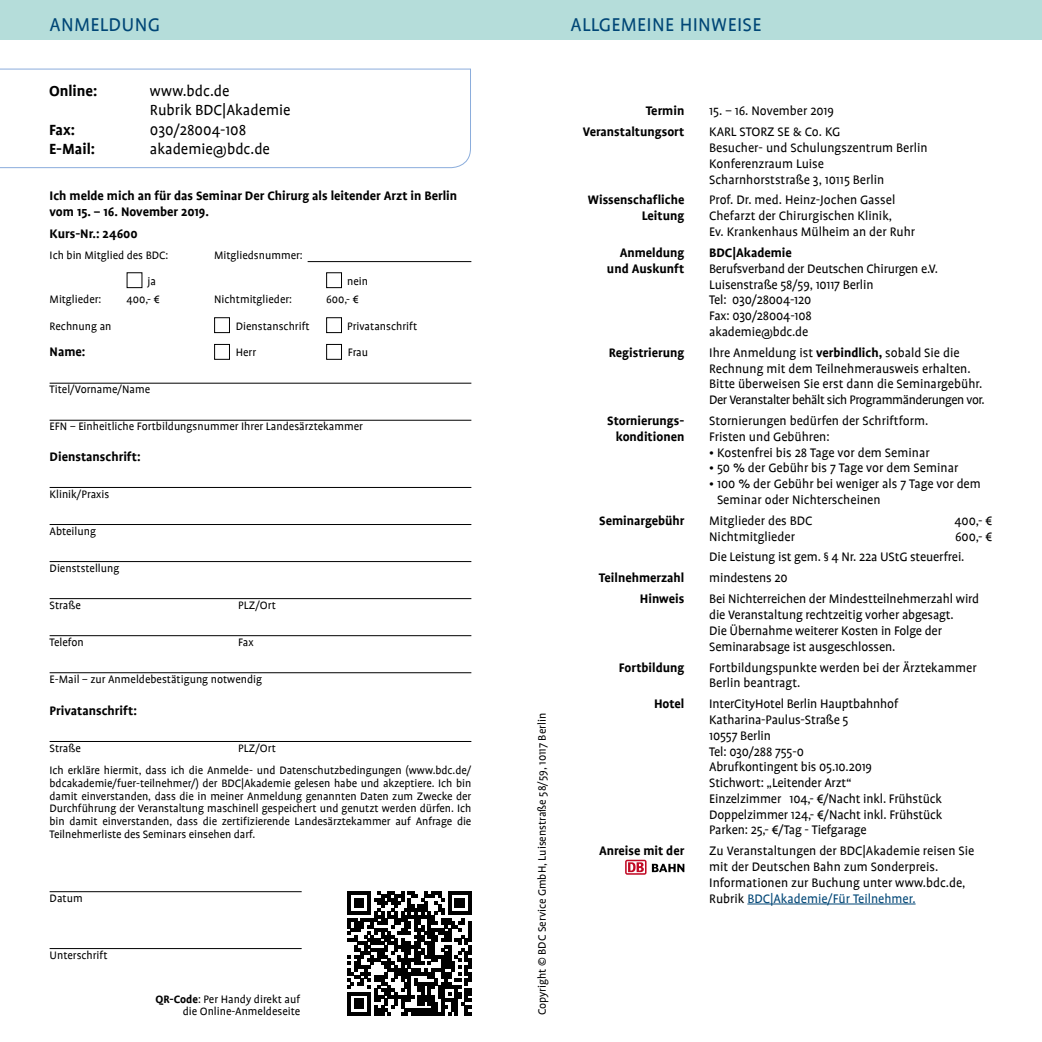
<style>
.page{position:relative;width:1042px;height:1042px;background:#fff}
.page>*{position:absolute;margin:0;border:0;box-sizing:border-box;transform-origin:0 0}
.Head_blauer_Kasten{font:21px "Profile";letter-spacing:.015em;color:#004676}
.t1{font:16.62px/19.2px "Profile";color:#000}
.t2{font:700 16.62px "Profile";color:#000}
.Allg_Hinweise_NEU{font:14px/15.8px "Profile";letter-spacing:-.01em;color:#000}
.allgemeine_Hinweise{font:700 14px/15.8px "Profile";color:#000;text-align:right}
.allgemeine_Hinweise-2{font:14px/15.8px "Profile";color:#000}
.Allg_Hinweise_NEU-2{font:14px "Profile";letter-spacing:-.03em;color:#000}
.Allg_Hinweise_NEU-3{font:700 14px "Profile";color:#000}
.t3{font:12.25px/12.6px "Profile";color:#000;text-align:right}
.s1{font-weight:700}
.s2{color:#004676}
</style>
<div class="page">
<div style="left:0;top:0;width:1042px;height:40px;background:#b5ddda"></div>
<svg style="left:625px;top:860px;width:21px;height:15px"></svg>
<svg style="left:627px;top:861px;width:18px;height:12px"></svg>
<svg style="left:628px;top:862px;width:16px;height:10px"></svg>
<svg style="left:652px;top:864px;width:32px;height:8px"></svg>
<hr style="left:747px;top:903px;width:168px;height:1px;background:#004676">
<hr style="left:308px;top:261px;width:163px;height:1px;background:#000">
<hr style="left:50px;top:383px;width:421px;height:1px;background:#000">
<hr style="left:50px;top:420px;width:421px;height:1px;background:#000">
<hr style="left:50px;top:487px;width:421px;height:1px;background:#000">
<hr style="left:50px;top:524px;width:421px;height:1px;background:#000">
<hr style="left:50px;top:561px;width:421px;height:1px;background:#000">
<hr style="left:50px;top:598px;width:421px;height:1px;background:#000">
<hr style="left:50px;top:635px;width:421px;height:1px;background:#000">
<hr style="left:50px;top:672px;width:421px;height:1px;background:#000">
<hr style="left:50px;top:741px;width:421px;height:1px;background:#000">
<hr style="left:50px;top:891px;width:252px;height:1px;background:#000">
<hr style="left:50px;top:948px;width:252px;height:1px;background:#000">
<div style="left:127px;top:272px;width:15px;height:16px;border:1px solid #000"></div>
<div style="left:326px;top:272px;width:16px;height:16px;border:1px solid #000"></div>
<div style="left:214px;top:317px;width:16px;height:16px;border:1px solid #000"></div>
<div style="left:326px;top:317px;width:16px;height:16px;border:1px solid #000"></div>
<div style="left:214px;top:344px;width:16px;height:16px;border:1px solid #000"></div>
<div style="left:326px;top:344px;width:16px;height:16px;border:1px solid #000"></div>
<svg style="left:0;top:68px;width:471px;height:100px"></svg>
<svg style="left:347px;top:891px;width:124px;height:124px"></svg>
<p class="Head_blauer_Kasten" style="left:50px;top:14px;width:112px">ANMELDUNG</p>
<p class="t2" style="left:49px;top:82px;width:50px">Online:</p>
<p class="t1" style="left:150px;top:81px;width:142px">www.bdc.de<br>Rubrik BDC|Akademie</p>
<p class="t2" style="left:49px;top:120px;width:28px">Fax:</p>
<p class="t1" style="left:150px;top:120px;width:98px">030/28004-108</p>
<p class="t2" style="left:49px;top:140px;width:48px">E-Mail:</p>
<p class="t1" style="left:150px;top:139px;width:122px">akademie@bdc.de</p>
<p class="allgemeine_Hinweise" style="left:50px;top:187px;width:409px;line-height:16.8px;text-align:left">Ich melde mich an für das Seminar Der Chirurg als leitender Arzt in Berlin vom 15. – 16. November 2019.</p>
<p class="allgemeine_Hinweise" style="left:50px;top:226px;width:90px">Kurs-Nr.: 24600</p>
<p class="t3" style="left:50px;top:249px;width:120px">Ich bin Mitglied des BDC:</p>
<p class="t3" style="left:214px;top:249px;width:90px">Mitgliedsnummer:</p>
<p class="t3" style="left:148px;top:275px;width:10px">ja</p>
<p class="t3" style="left:347px;top:275px;width:22px">nein</p>
<p class="t3" style="left:50px;top:293px;width:53px">Mitglieder:</p>
<p class="t3" style="left:127px;top:293px;width:35px">400,- €</p>
<p class="t3" style="left:214px;top:293px;width:79px">Nichtmitglieder:</p>
<p class="t3" style="left:326px;top:293px;width:34px">600,- €</p>
<p class="t3" style="left:50px;top:320px;width:63px">Rechnung an</p>
<p class="t3" style="left:236px;top:320px;width:75px">Dienstanschrift</p>
<p class="t3" style="left:347px;top:320px;width:72px">Privatanschrift</p>
<p class="allgemeine_Hinweise" style="left:50px;top:344px;width:37px">Name:</p>
<p class="t3" style="left:236px;top:346px;width:22px">Herr</p>
<p class="t3" style="left:348px;top:346px;width:22px">Frau</p>
<p class="t3" style="left:50px;top:383px;width:102px">Titel/Vorname/Name</p>
<p class="t3" style="left:50px;top:420px;width:315px">EFN – Einheitliche Fortbildungsnummer Ihrer Landesärztekammer</p>
<p class="allgemeine_Hinweise" style="left:50px;top:448px;width:93px">Dienstanschrift:</p>
<p class="t3" style="left:50px;top:488px;width:61px">Klinik/Praxis</p>
<p class="t3" style="left:50px;top:525px;width:48px">Abteilung</p>
<p class="t3" style="left:50px;top:562px;width:71px">Dienststellung</p>
<p class="t3" style="left:50px;top:599px;width:33px">Straße</p>
<p class="t3" style="left:238px;top:599px;width:39px">PLZ/Ort</p>
<p class="t3" style="left:50px;top:636px;width:36px">Telefon</p>
<p class="t3" style="left:238px;top:636px;width:17px">Fax</p>
<p class="t3" style="left:50px;top:673px;width:214px">E-Mail – zur Anmeldebestätigung notwendig</p>
<p class="allgemeine_Hinweise" style="left:50px;top:702px;width:89px">Privatanschrift:</p>
<p class="t3" style="left:50px;top:741px;width:33px">Straße</p>
<p class="t3" style="left:238px;top:741px;width:39px">PLZ/Ort</p>
<p class="t3" style="left:50px;top:764px;width:423px;text-align:justify">Ich erkläre hiermit, dass ich die Anmelde- und Datenschutzbedingungen (www.bdc.de/ bdcakademie/fuer-teilnehmer/) der BDC|Akademie gelesen habe und akzeptiere. Ich bin damit einverstanden, dass die in meiner Anmeldung genannten Daten zum Zwecke der Durchführung der Veranstaltung maschinell gespeichert und genutzt werden dürfen. Ich bin damit einverstanden, dass die zertifizierende Landesärztekammer auf Anfrage die Teilnehmerliste des Seminars einsehen darf.</p>
<p class="t3" style="left:50px;top:892px;width:35px">Datum</p>
<p class="t3" style="left:50px;top:949px;width:60px">Unterschrift</p>
<p class="t3" style="left:156px;top:993px;width:146px"><span class="s1">QR-Code</span>: Per Handy direkt auf die Online-Anmeldeseite</p>
<p class="Head_blauer_Kasten" style="left:570px;top:14px;width:192px">ALLGEMEINE HINWEISE</p>
<p class="t3" style="left:536px;top:1015px;width:304px;rotate:-90deg">Copyright © BDC Service GmbH, Luisenstraße 58/59, 10117 Berlin</p>
<p class="allgemeine_Hinweise" style="left:646px;top:103px;width:40px">Termin</p>
<p class="Allg_Hinweise_NEU" style="left:709px;top:103px;width:126px">15. – 16. November 2019</p>
<p class="allgemeine_Hinweise" style="left:583px;top:124px;width:103px">Veranstaltungsort</p>
<p class="Allg_Hinweise_NEU" style="left:709px;top:124px;width:220px">KARL STORZ SE &amp; Co. KG<br>Besucher- und Schulungszentrum Berlin<br>Konferenzraum Luise<br>Scharnhorststraße 3, 10115 Berlin</p>
<p class="allgemeine_Hinweise" style="left:588px;top:192px;width:98px">Wissenschafliche<br>Leitung</p>
<p class="Allg_Hinweise_NEU" style="left:709px;top:192px;width:188px">Prof. Dr. med. Heinz-Jochen Gassel</p>
<p class="Allg_Hinweise_NEU" style="left:709px;top:208px;width:184px">Chefarzt der Chirurgischen Klinik,</p>
<p class="Allg_Hinweise_NEU" style="left:709px;top:224px;width:208px">Ev. Krankenhaus Mülheim an der Ruhr</p>
<p class="allgemeine_Hinweise" style="left:620px;top:245px;width:66px">Anmeldung</p>
<p class="allgemeine_Hinweise" style="left:607px;top:260px;width:79px">und Auskunft</p>
<p class="Allg_Hinweise_NEU-3" style="left:709px;top:245px;width:84px">BDC|Akademie</p>
<p class="Allg_Hinweise_NEU" style="left:709px;top:261px;width:230px">Berufsverband der Deutschen Chirurgen e.V.<br>Luisenstraße 58/59, 10117 Berlin<br>Tel: 030/28004-120<br>Fax: 030/28004-108<br>akademie@bdc.de</p>
<p class="Allg_Hinweise_NEU-3" style="left:609px;top:345px;width:77px">Registrierung</p>
<p class="Allg_Hinweise_NEU" style="left:709px;top:345px;width:275px">Ihre Anmeldung ist <span class="s1">verbindlich,</span> sobald Sie die<br>Rechnung mit dem Teilnehmerausweis erhalten.<br>Bitte überweisen Sie erst dann die Seminargebühr.</p>
<p class="Allg_Hinweise_NEU-2" style="left:709px;top:392px;width:277px">Der Veranstalter behält sich Programmänderungen vor.</p>
<p class="allgemeine_Hinweise" style="left:607px;top:413px;width:79px">Stornierungs&shy;konditionen</p>
<p class="allgemeine_Hinweise-2" style="left:709px;top:413px;width:221px">Stornierungen bedürfen der Schriftform.<br>Fristen und Gebühren:</p>
<p class="allgemeine_Hinweise-2" style="left:709px;top:444px;width:222px">• Kostenfrei bis 28 Tage vor dem Seminar</p>
<p class="allgemeine_Hinweise-2" style="left:709px;top:460px;width:251px">• 50 % der Gebühr bis 7 Tage vor dem Seminar</p>
<p class="allgemeine_Hinweise-2" style="left:717px;top:476px;width:265px;text-indent:-8px">• 100 % der Gebühr bei weniger als 7 Tage vor dem<br>Seminar oder Nichterscheinen</p>
<p class="allgemeine_Hinweise" style="left:599px;top:512px;width:87px">Seminargebühr</p>
<p class="Allg_Hinweise_NEU" style="left:709px;top:513px;width:105px">Mitglieder des BDC</p>
<p class="Allg_Hinweise_NEU" style="left:954px;top:513px;width:39px">400,- €</p>
<p class="Allg_Hinweise_NEU" style="left:709px;top:528px;width:87px">Nichtmitglieder</p>
<p class="Allg_Hinweise_NEU" style="left:955px;top:528px;width:39px">600,- €</p>
<p class="Allg_Hinweise_NEU" style="left:709px;top:549px;width:257px">Die Leistung ist gem. § 4 Nr. 22a UStG steuerfrei.</p>
<p class="allgemeine_Hinweise" style="left:599px;top:570px;width:87px">Teilnehmerzahl</p>
<p class="Allg_Hinweise_NEU" style="left:709px;top:570px;width:80px">mindestens 20</p>
<p class="allgemeine_Hinweise" style="left:640px;top:591px;width:46px">Hinweis</p>
<p class="Allg_Hinweise_NEU" style="left:709px;top:591px;width:271px">Bei Nichterreichen der Mindestteilnehmerzahl wird die Veranstaltung rechtzeitig vorher abgesagt.<br>Die Übernahme weiterer Kosten in Folge der Seminarabsage ist ausgeschlossen.</p>
<p class="allgemeine_Hinweise" style="left:619px;top:659px;width:67px">Fortbildung</p>
<p class="Allg_Hinweise_NEU" style="left:709px;top:659px;width:269px">Fortbildungspunkte werden bei der Ärztekammer<br>Berlin beantragt.</p>
<p class="allgemeine_Hinweise" style="left:654px;top:696px;width:32px">Hotel</p>
<p class="Allg_Hinweise_NEU" style="left:709px;top:696px;width:234px">InterCityHotel Berlin Hauptbahnhof<br>Katharina-Paulus-Straße 5<br>10557 Berlin<br>Tel: 030/288 755-0<br>Abrufkontingent bis 05.10.2019<br>Stichwort: „Leitender Arzt“<br>Einzelzimmer 104,- €/Nacht inkl. Frühstück</p>
<p class="Allg_Hinweise_NEU" style="left:709px;top:806px;width:235px">Doppelzimmer 124,- €/Nacht inkl. Frühstück<br>Parken: 25,- €/Tag - Tiefgarage</p>
<p class="allgemeine_Hinweise" style="left:599px;top:843px;width:87px">Anreise mit der</p>
<p class="Allg_Hinweise_NEU" style="left:709px;top:843px;width:267px">Zu Veranstaltungen der BDC|Akademie reisen Sie mit der Deutschen Bahn zum Sonderpreis.<br>Informationen zur Buchung unter www.bdc.de, Rubrik <span class="s2">BDC|Akademie/Für Teilnehmer.</span></p>
</div>
